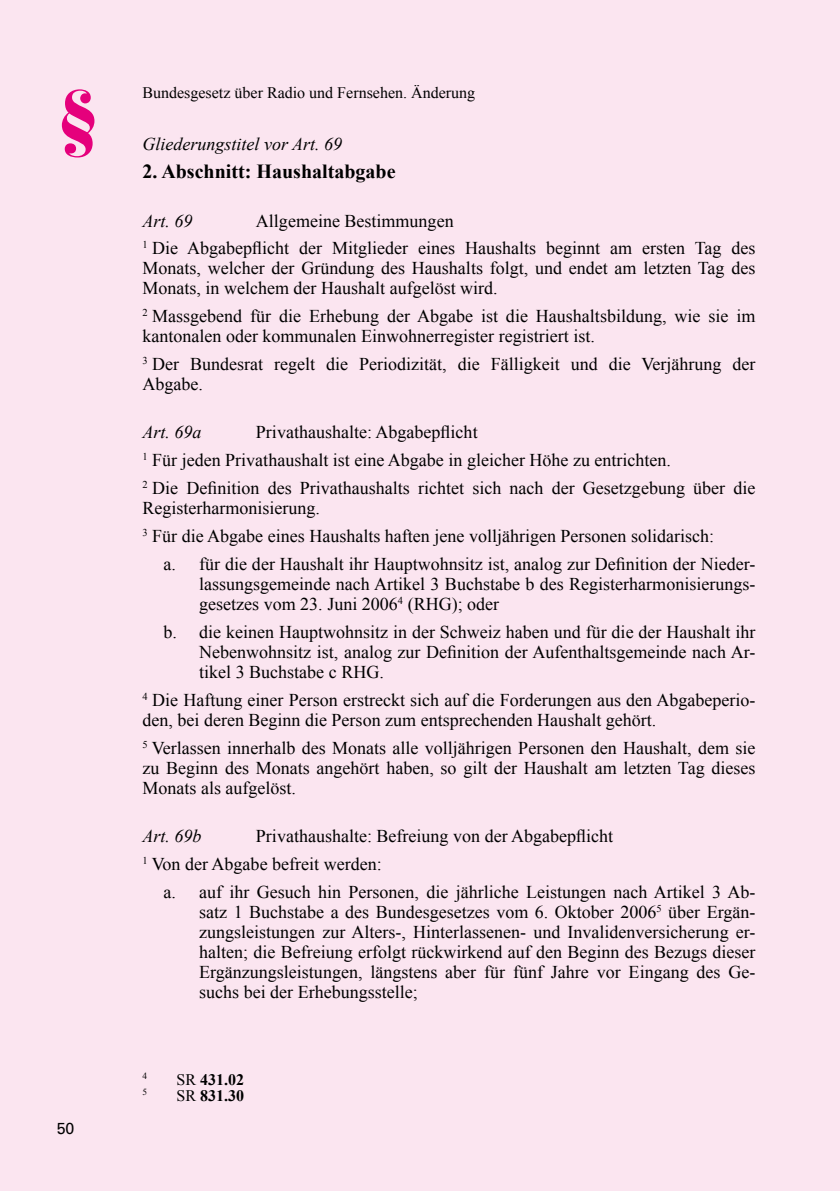
<style>
.page{position:relative;width:840px;height:1191px;background:#fff}
.page>*{position:absolute;margin:0;border:0;box-sizing:border-box;transform-origin:0 0}
.t1{font:900 70px "Bauer Bodoni";color:#e5007c}
.Abstimmungstext_Grun{font:700 20px "Times New Roman";color:#000}
.Abstimmungstext_Grun-2{font:18px/20px "Times New Roman";color:#000;text-align:justify}
.Abstimmungstext_Grun-3{font:italic 18px "Times New Roman";color:#000}
.Abstimmungstext_Grun-4{font:16px "Times New Roman";color:#000}
.Abstimmungstext_Grun-5{font:700 16px "Times New Roman";color:#000}
.t2{font:16px "Univers";color:#000}
.Abstimmungstext_Grun-6{font:9.4px "Times New Roman";color:#000}
.s1{font-weight:400}
</style>
<div class="page">
<div style="left:0;top:0;width:839px;height:1191px;background:#fbe5f0"></div>
<h1 class="t1" style="left:57px;top:73px;width:44px">§</h1>
<p class="Abstimmungstext_Grun-4" style="left:142px;top:82px;width:334px">Bundesgesetz über Radio und Fernsehen. Änderung</p>
<p class="Abstimmungstext_Grun-3" style="left:142px;top:131px;width:201px">Gliederungstitel vor Art. 69</p>
<p class="Abstimmungstext_Grun" style="left:142px;top:158px;width:254px">2. Abschnitt: Haushaltabgabe</p>
<p class="Abstimmungstext_Grun-3" style="left:142px;top:208px;width:52px">Art. 69</p>
<p class="Abstimmungstext_Grun-2" style="left:256px;top:210px;width:199px">Allgemeine Bestimmungen</p>
<p class="Abstimmungstext_Grun-2" style="left:142px;top:238px;width:614px"><sup>1</sup> Die Abgabepflicht der Mitglieder eines Haushalts beginnt am ersten Tag des Monats, welcher der Gründung des Haushalts folgt, und endet am letzten Tag des Monats, in welchem der Haushalt aufgelöst wird.</p>
<p class="Abstimmungstext_Grun-2" style="left:142px;top:305px;width:614px"><sup>2</sup> Massgebend für die Erhebung der Abgabe ist die Haushaltsbildung, wie sie im kantonalen oder kommunalen Einwohnerregister registriert ist.</p>
<p class="Abstimmungstext_Grun-2" style="left:142px;top:353px;width:614px"><sup>3</sup> Der Bundesrat regelt die Periodizität, die Fälligkeit und die Verjährung der<br>Abgabe.</p>
<p class="Abstimmungstext_Grun-3" style="left:142px;top:420px;width:61px">Art. 69a</p>
<p class="Abstimmungstext_Grun-2" style="left:256px;top:422px;width:223px">Privathaushalte: Abgabepflicht</p>
<p class="Abstimmungstext_Grun-2" style="left:142px;top:450px;width:530px"><sup>1</sup> Für jeden Privathaushalt ist eine Abgabe in gleicher Höhe zu entrichten.</p>
<p class="Abstimmungstext_Grun-2" style="left:142px;top:478px;width:614px"><sup>2</sup> Die Definition des Privathaushalts richtet sich nach der Gesetzgebung über die<br>Registerharmonisierung.</p>
<p class="Abstimmungstext_Grun-2" style="left:142px;top:526px;width:573px"><sup>3</sup> Für die Abgabe eines Haushalts haften jene volljährigen Personen solidarisch:</p>
<p class="Abstimmungstext_Grun-2" style="left:199px;top:553px;width:557px;text-indent:-36px">a. für die der Haushalt ihr Hauptwohnsitz ist, analog zur Definition der Nieder&shy;lassungsgemeinde nach Artikel 3 Buchstabe b des Registerharmonisierungs&shy;gesetzes vom 23. Juni 2006<sup>4</sup> (RHG); oder</p>
<p class="Abstimmungstext_Grun-2" style="left:199px;top:621px;width:557px;text-indent:-36px">b. die keinen Hauptwohnsitz in der Schweiz haben und für die der Haushalt ihr Nebenwohnsitz ist, analog zur Definition der Aufenthaltsgemeinde nach Ar&shy;tikel 3 Buchstabe c RHG.</p>
<p class="Abstimmungstext_Grun-2" style="left:142px;top:689px;width:614px"><sup>4</sup> Die Haftung einer Person erstreckt sich auf die Forderungen aus den Abgabeperio&shy;den, bei deren Beginn die Person zum entsprechenden Haushalt gehört.</p>
<p class="Abstimmungstext_Grun-2" style="left:142px;top:737px;width:614px"><sup>5</sup> Verlassen innerhalb des Monats alle volljährigen Personen den Haushalt, dem sie zu Beginn des Monats angehört haben, so gilt der Haushalt am letzten Tag dieses Monats als aufgelöst.</p>
<p class="Abstimmungstext_Grun-3" style="left:142px;top:824px;width:61px">Art. 69b</p>
<p class="Abstimmungstext_Grun-2" style="left:256px;top:826px;width:358px">Privathaushalte: Befreiung von der Abgabepflicht</p>
<p class="Abstimmungstext_Grun-2" style="left:142px;top:854px;width:241px"><sup>1</sup> Von der Abgabe befreit werden:</p>
<p class="Abstimmungstext_Grun-2" style="left:199px;top:882px;width:557px;text-indent:-36px">a. auf ihr Gesuch hin Personen, die jährliche Leistungen nach Artikel 3 Ab&shy;satz 1 Buchstabe a des Bundesgesetzes vom 6. Oktober 2006<sup>5</sup> über Ergän&shy;zungsleistungen zur Alters-, Hinterlassenen- und Invalidenversicherung er&shy;halten; die Befreiung erfolgt rückwirkend auf den Beginn des Bezugs dieser Ergänzungsleistungen, längstens aber für fünf Jahre vor Eingang des Ge&shy;suchs bei der Erhebungsstelle;</p>
<p class="t2" style="left:57px;top:1119px;width:19px">50</p>
<p class="Abstimmungstext_Grun-6" style="left:142px;top:1069px;width:6px">4</p>
<p class="Abstimmungstext_Grun-5" style="left:176px;top:1068px;width:69px"><span class="s1">SR</span> 431.02</p>
<p class="Abstimmungstext_Grun-6" style="left:142px;top:1085px;width:6px">5</p>
<p class="Abstimmungstext_Grun-5" style="left:176px;top:1084px;width:69px"><span class="s1">SR</span> 831.30</p>
</div>
